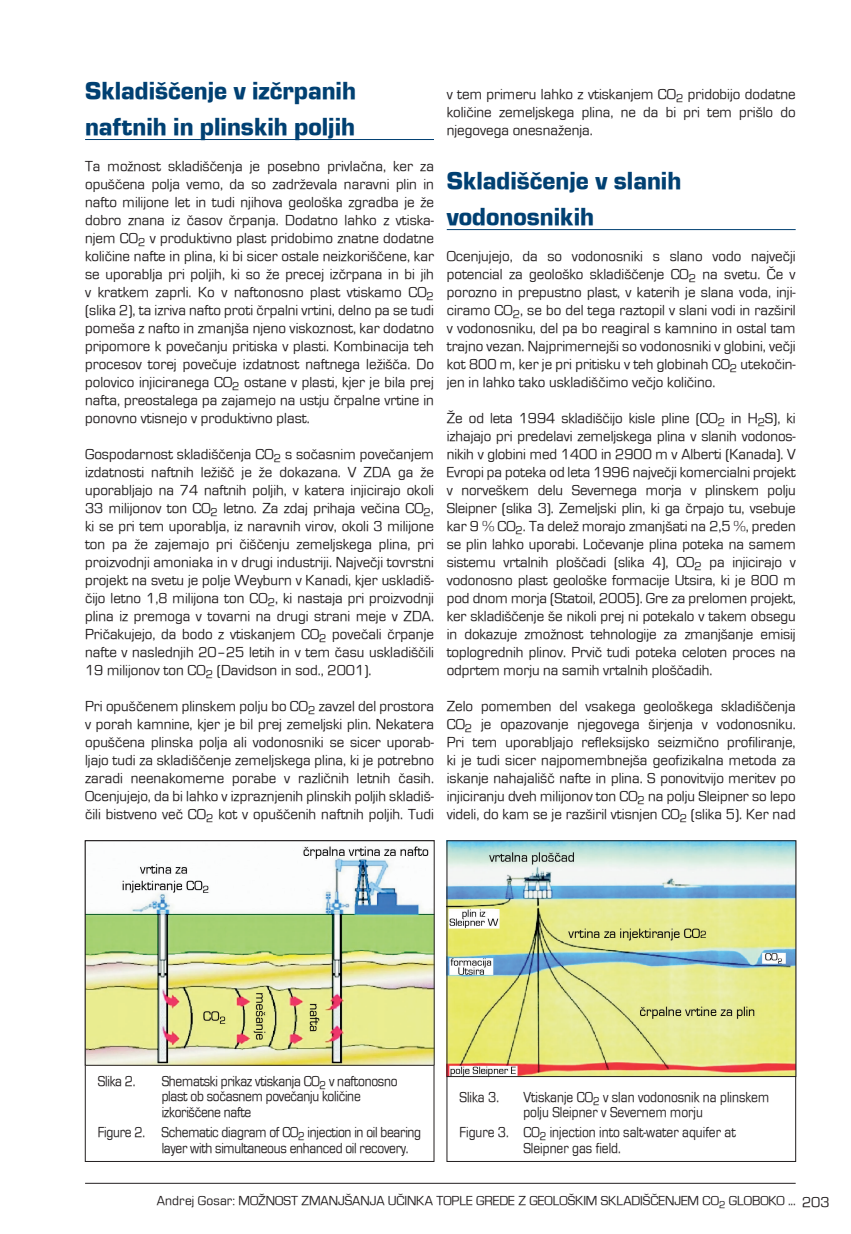
<style>
.page{position:relative;width:851px;height:1234px;background:#fff}
.page>*{position:absolute;margin:0;border:0;box-sizing:border-box;transform-origin:0 0}
.t1{font:25.5px/36px "Eurostile TEE Blac";color:#004072}
.t2{font:15px/18px "Eurostile TEE Regu";color:#231f20;text-align:justify}
.t3{font:15px/15.8px "Eurostile TEE Regu";letter-spacing:-.02em;color:#231f20;scale:.9 1}
.t4{font:15px/15.8px "Eurostile TEE Regu";color:#231f20;scale:.9 1}
.t5{font:13.5px "Eurostile TEE Regu";color:#231f20}
</style>
<div class="page">
<hr style="left:85px;top:1182px;width:710px;height:1px;background:#231f20">
<hr style="left:85px;top:139px;width:349px;height:1px;background:#004072">
<hr style="left:446px;top:229px;width:349px;height:1px;background:#004072">
<svg style="left:85px;top:840px;width:710px;height:321px"></svg>
<img style="left:448px;top:842px;width:345px;height:232px">
<div style="left:446px;top:840px;width:349px;height:236px;border:1px solid #231f20"></div>
<h1 class="t1" style="left:85px;top:73px;width:272px">Skladiščenje v izčrpanih naftnih in plinskih poljih</h1>
<p class="t2" style="left:85px;top:157px;width:350px">Ta možnost skladiščenja je posebno privlačna, ker za opuščena polja vemo, da so zadrževala naravni plin in nafto milijone let in tudi njihova geološka zgradba je že dobro znana iz časov črpanja. Dodatno lahko z vtiska&shy;njem CO<sub>2</sub> v produktivno plast pridobimo znatne dodatne količine nafte in plina, ki bi sicer ostale neizkoriščene, kar se uporablja pri poljih, ki so že precej izčrpana in bi jih v kratkem zaprli. Ko v naftonosno plast vtiskamo CO<sub>2 </sub>(slika 2), ta izriva nafto proti črpalni vrtini, delno pa se tudi pomeša z nafto in zmanjša njeno viskoznost, kar dodatno pripomore k povečanju pritiska v plasti. Kombinacija teh procesov torej povečuje izdatnost naftnega ležišča. Do polovico injiciranega CO<sub>2</sub> ostane v plasti, kjer je bila prej nafta, preostalega pa zajamejo na ustju črpalne vrtine in ponovno vtisnejo v produktivno plast.</p>
<p class="t2" style="left:85px;top:445px;width:350px">Gospodarnost skladiščenja CO<sub>2</sub> s sočasnim povečanjem izdatnosti naftnih ležišč je že dokazana. V ZDA ga že uporabljajo na 74 naftnih poljih, v katera injicirajo okoli 33 milijonov ton CO<sub>2</sub> letno. Za zdaj prihaja večina CO<sub>2</sub>, ki se pri tem uporablja, iz naravnih virov, okoli 3 milijone ton pa že zajemajo pri čiščenju zemeljskega plina, pri proizvodnji amoniaka in v drugi industriji. Največji tovrstni projekt na svetu je polje Weyburn v Kanadi, kjer uskladiš&shy;čijo letno 1,8 milijona ton CO<sub>2</sub>, ki nastaja pri proizvodnji plina iz premoga v tovarni na drugi strani meje v ZDA.<br>Pričakujejo, da bodo z vtiskanjem CO<sub>2</sub> povečali črpanje nafte v naslednjih 20–25 letih in v tem času uskladiščili 19 milijonov ton CO<sub>2</sub> (Davidson in sod., 2001).</p>
<p class="t2" style="left:85px;top:697px;width:350px">Pri opuščenem plinskem polju bo CO<sub>2</sub> zavzel del prostora v porah kamnine, kjer je bil prej zemeljski plin. Nekatera opuščena plinska polja ali vodonosniki se sicer uporab&shy;ljajo tudi za skladiščenje zemeljskega plina, ki je potrebno zaradi neenakomerne porabe v različnih letnih časih.<br>Ocenjujejo, da bi lahko v izpraznjenih plinskih poljih skladiš&shy;čili bistveno več CO<sub>2</sub> kot v opuščenih naftnih poljih. Tudi</p>
<p class="t2" style="left:446px;top:85px;width:350px">v tem primeru lahko z vtiskanjem CO<sub>2</sub> pridobijo dodatne količine zemeljskega plina, ne da bi pri tem prišlo do njegovega onesnaženja.</p>
<h1 class="t1" style="left:446px;top:163px;width:236px">Skladiščenje v slanih vodonosnikih</h1>
<p class="t2" style="left:446px;top:247px;width:350px">Ocenjujejo, da so vodonosniki s slano vodo največji potencial za geološko skladiščenje CO<sub>2</sub> na svetu. Če v porozno in prepustno plast, v katerih je slana voda, inji&shy;ciramo CO<sub>2</sub>, se bo del tega raztopil v slani vodi in razširil v vodonosniku, del pa bo reagiral s kamnino in ostal tam trajno vezan. Najprimernejši so vodonosniki v globini, večji kot 800 m, ker je pri pritisku v teh globinah CO<sub>2</sub> utekočin&shy;jen in lahko tako uskladiščimo večjo količino.</p>
<p class="t2" style="left:446px;top:409px;width:350px">Že od leta 1994 skladiščijo kisle pline (CO<sub>2</sub> in H<sub>2</sub>S), ki izhajajo pri predelavi zemeljskega plina v slanih vodonos&shy;nikih v globini med 1400 in 2900 m v Alberti (Kanada). V Evropi pa poteka od leta 1996 največji komercialni projekt v norveškem delu Severnega morja v plinskem polju Sleipner (slika 3). Zemeljski plin, ki ga črpajo tu, vsebuje kar 9 % CO<sub>2</sub>. Ta delež morajo zmanjšati na 2,5 %, preden se plin lahko uporabi. Ločevanje plina poteka na samem sistemu vrtalnih ploščadi (slika 4), CO<sub>2</sub> pa injicirajo v vodonosno plast geološke formacije Utsira, ki je 800 m pod dnom morja (Statoil, 2005). Gre za prelomen projekt, ker skladiščenje še nikoli prej ni potekalo v takem obsegu in dokazuje zmožnost tehnologije za zmanjšanje emisij toplogrednih plinov. Prvič tudi poteka celoten proces na odprtem morju na samih vrtalnih ploščadih.</p>
<p class="t2" style="left:446px;top:697px;width:350px">Zelo pomemben del vsakega geološkega skladiščenja CO<sub>2</sub> je opazovanje njegovega širjenja v vodonosniku.<br>Pri tem uporabljajo refleksijsko seizmično profiliranje, ki je tudi sicer najpomembnejša geofizikalna metoda za iskanje nahajališč nafte in plina. S ponovitvijo meritev po injiciranju dveh milijonov ton CO<sub>2</sub> na polju Sleipner so lepo videli, do kam se je razširil vtisnjen CO<sub>2</sub> (slika 5). Ker nad</p>
<p class="t4" style="left:98px;top:1072px;width:43px">Slika 2.</p>
<p class="t3" style="left:162px;top:1072px;width:263px">Shematski prikaz vtiskanja CO<sub>2</sub> v naftonosno plast ob sočasnem povečanju količine izkoriščene nafte</p>
<p class="t3" style="left:162px;top:1124px;width:290px;text-indent:-64px">Figure 2. Schematic diagram of CO<sub>2</sub> injection in oil bearing layer with simultaneous enhanced oil recovery.</p>
<p class="t4" style="left:459px;top:1088px;width:46px">Slika 3.</p>
<p class="t4" style="left:523px;top:1088px;width:274px">Vtiskanje CO<sub>2</sub> v slan vodonosnik na plinskem polju Sleipner v Severnem morju</p>
<p class="t4" style="left:523px;top:1124px;width:237px;text-indent:-64px">Figure 3. CO<sub>2</sub> injection into salt-water aquifer at<br>Sleipner gas field.</p>
<p class="t5" style="left:157px;top:1193px;width:640px">Andrej Gosar: MOŽNOST ZMANJŠANJA UČINKA TOPLE GREDE Z GEOLOŠKIM SKLADIŠČENJEM CO<sub>2</sub> GLOBOKO ...</p>
<p class="t2" style="left:802px;top:1192px;width:29px">203</p>
</div>
